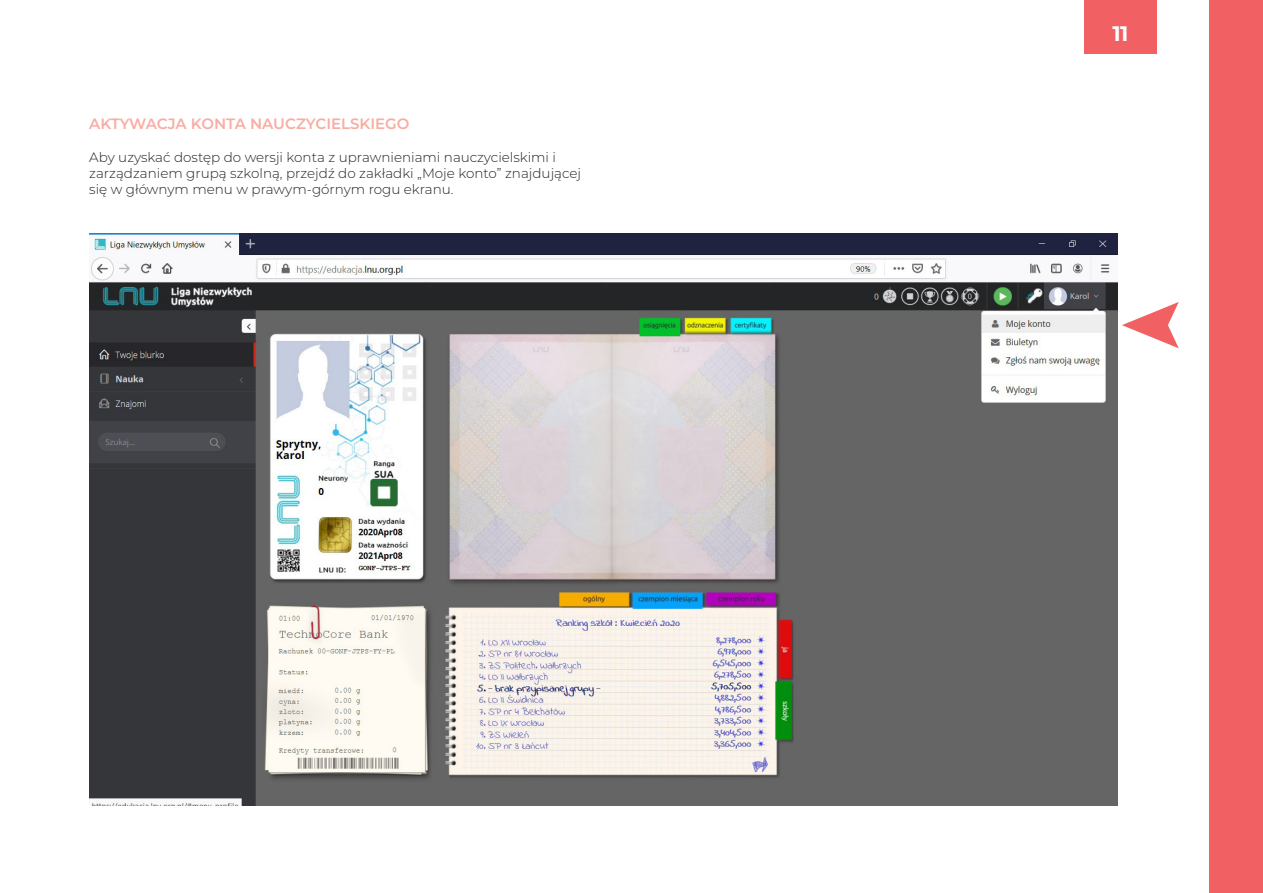
<style>
.page{position:relative;width:1263px;height:893px;background:#fff}
.page>*{position:absolute;margin:0;border:0;box-sizing:border-box;transform-origin:0 0}
.t1{font:700 21px "Montserrat";color:#fff}
.Paragraph_Text{font:600 15px "Montserrat";color:#f8ada3}
.Paragraph_Text-2{font:300 13.5px/16.2px "Montserrat";color:#231f20}
</style>
<div class="page">
<img style="left:89px;top:234px;width:1028px;height:572px">
<svg style="left:1122px;top:302px;width:57px;height:46px"></svg>
<div style="left:1209px;top:0;width:54px;height:893px;background:#f16163"></div>
<div style="left:1084px;top:0;width:73px;height:54px;background:#f16163"></div>
<p class="Paragraph_Text" style="left:89px;top:113px;width:322px">AKTYWACJA KONTA NAUCZYCIELSKIEGO</p>
<p class="Paragraph_Text-2" style="left:89px;top:148px;width:493px">Aby uzyskać dostęp do wersji konta z uprawnieniami nauczycielskimi i zarządzaniem grupą szkolną, przejdź do zakładki „Moje konto” znajdującej się w głównym menu w prawym-górnym rogu ekranu.</p>
<h1 class="t1" style="left:1112px;top:18px;width:17px">11</h1>
</div>
